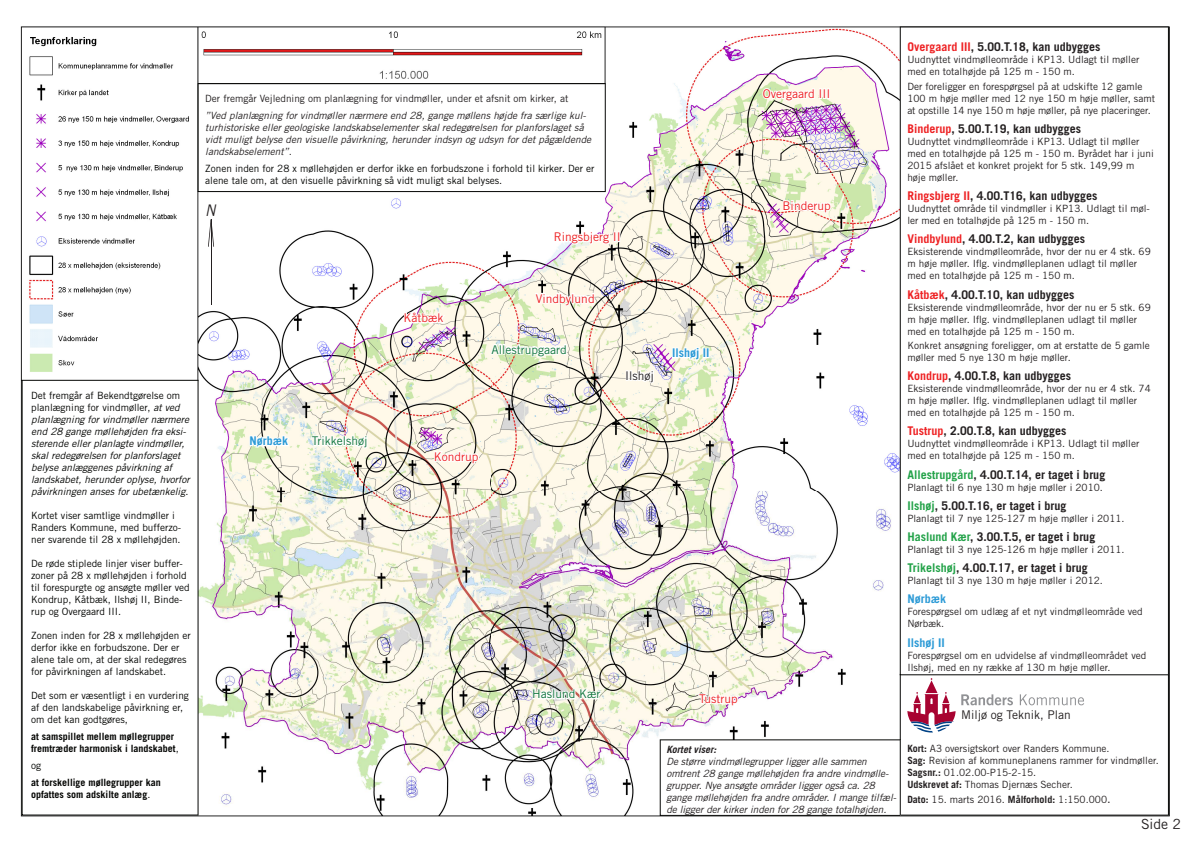
<style>
.page{position:relative;width:1191px;height:842px;background:#fff}
.page>*{position:absolute;margin:0;border:0;box-sizing:border-box;transform-origin:0 0}
.t1{font:italic 16px "Trade Gothic LT Std";color:#231f20;scale:.91 1}
.t2{font:14px "Trade Gothic LT Std";color:#231f20}
.t3{font:700 12px "Trade Gothic LT Std";color:#231f20}
.t4{font:12px "Trade Gothic LT Std";color:#ee2123}
.t5{font:12px "Trade Gothic LT Std";color:#11753c}
.t6{font:700 12px "Trade Gothic LT Std";color:#2b9ad6}
.t7{font:12px "Trade Gothic LT Std";color:#231f20}
.t8{font:10px/12px "Trade Gothic LT Std";color:#231f20}
.t9{font:10px/12px "Trade Gothic LT Std";color:#040503}
.t10{font:italic 10px/12px "Trade Gothic LT Std";color:#231f20}
.t11{font:italic 10px/12px "Trade Gothic LT Std";color:#040503}
.t12{font:700 10px/12px "Trade Gothic LT Std";color:#040503}
.t13{font:italic 700 10px "Trade Gothic LT Std";color:#231f20}
.s1{font-style:normal}
.s2{font-weight:400}
.s3{color:#ee2123}
.s4{color:#22a248}
.s5{font-weight:700}
.s6{font-size:12px}
</style>
<div class="page">
<img style="left:20px;top:26px;width:1150px;height:791px">
<svg style="left:899px;top:27px;width:269px;height:647px"></svg>
<svg style="left:907px;top:594px;width:40px;height:12px"></svg>
<svg style="left:907px;top:636px;width:38px;height:14px"></svg>
<svg style="left:22px;top:380px;width:176px;height:435px"></svg>
<svg style="left:762px;top:88px;width:68px;height:13px"></svg>
<svg style="left:783px;top:200px;width:48px;height:13px"></svg>
<svg style="left:404px;top:312px;width:41px;height:11px"></svg>
<svg style="left:434px;top:451px;width:45px;height:13px"></svg>
<svg style="left:535px;top:293px;width:60px;height:13px"></svg>
<svg style="left:554px;top:231px;width:66px;height:13px"></svg>
<svg style="left:626px;top:370px;width:28px;height:13px"></svg>
<svg style="left:249px;top:436px;width:41px;height:12px"></svg>
<svg style="left:311px;top:435px;width:56px;height:14px"></svg>
<svg style="left:490px;top:344px;width:77px;height:13px"></svg>
<svg style="left:532px;top:689px;width:69px;height:10px"></svg>
<svg style="left:672px;top:347px;width:37px;height:14px"></svg>
<hr style="left:211px;top:219px;width:1px;height:85px;background:#231f20">
<svg style="left:208px;top:219px;width:6px;height:28px"></svg>
<svg style="left:198px;top:83px;width:408px;height:109px"></svg>
<svg style="left:659px;top:674px;width:509px;height:142px"></svg>
<p class="t11" style="left:31px;top:390px;width:160px"><span class="s1">Det fremgår af Bekendtgørelse om planlægning for vindmøller,</span> at ved planlægning for vindmøller nærmere end 28 gange møllehøjden fra eksi&shy;sterende eller planlagte vindmøller, skal redegørelsen for planforslaget belyse anlæggenes påvirkning af landskabet, herunder oplyse, hvorfor påvirkningen anses for ubetænkelig<span class="s1">.</span></p>
<p class="t9" style="left:31px;top:509px;width:151px">Kortet viser samtlige vindmøller i<br>Randers Kommune, med bufferzo&shy;ner svarende til 28 x møllehøjden.</p>
<p class="t9" style="left:31px;top:557px;width:160px">De røde stiplede linjer viser buffer&shy;zoner på 28 x møllehøjden i forhold til forespurgte og ansøgte møller ved Kondrup, Kåtbæk, Ilshøj II, Binde&shy;rup og Overgaard III.</p>
<p class="t9" style="left:31px;top:629px;width:161px">Zonen inden for 28 x møllehøjden er derfor ikke en forbudszone. Der er alene tale om, at der skal redegøres for påvirkningen af landskabet.</p>
<p class="t9" style="left:31px;top:689px;width:159px">Det som er væsentligt i en vurdering af den landskabelige påvirkning er, om det kan godtgøres,</p>
<p class="t12" style="left:31px;top:730px;width:149px">at samspillet mellem møllegrupper fremtræder harmonisk i landskabet<span class="s2">,</span></p>
<p class="t9" style="left:31px;top:759px;width:11px">og</p>
<p class="t12" style="left:31px;top:776px;width:131px">at forskellige møllegrupper kan opfattes som adskilte anlæg<span class="s2">.</span></p>
<p class="t8" style="left:205px;top:93px;width:364px">Der fremgår Vejledning om planlægning for vindmøller, under et afsnit om kirker, at</p>
<p class="t10" style="left:205px;top:110px;width:387px">”Ved planlægning for vindmøller nærmere end 28, gange møllens højde fra særlige kul&shy;turhistoriske eller geologiske landskabselementer skal redegørelsen for planforslaget så vidt muligt belyse den visuelle påvirkning, herunder indsyn og udsyn for det pågældende landskabselement”.</p>
<p class="t9" style="left:205px;top:162px;width:391px">Zonen inden for 28 x møllehøjden er derfor ikke en forbudszone i forhold til kirker. Der er alene tale om, at den visuelle påvirkning så vidt muligt skal belyses.</p>
<h1 class="t1" style="left:205px;top:200px;width:13px">N</h1>
<p class="t6" style="left:249px;top:434px;width:40px">Nørbæk</p>
<p class="t5" style="left:312px;top:434px;width:57px">Trikkelshøj</p>
<p class="t4" style="left:403px;top:311px;width:42px">Kåtbæk</p>
<p class="t4" style="left:554px;top:230px;width:68px">Ringsbjerg II</p>
<p class="t4" style="left:536px;top:291px;width:60px">Vindbylund</p>
<p class="t5" style="left:491px;top:342px;width:77px">Allestrupgaard</p>
<p class="t7" style="left:625px;top:368px;width:30px">Ilshøj</p>
<p class="t4" style="left:434px;top:449px;width:46px">Kondrup</p>
<p class="t5" style="left:532px;top:687px;width:70px">Haslund Kær</p>
<p class="t4" style="left:763px;top:86px;width:69px">Overgaard III</p>
<p class="t6" style="left:672px;top:346px;width:39px">Ilshøj II</p>
<p class="t4" style="left:782px;top:198px;width:50px">Binderup</p>
<p class="t4" style="left:699px;top:691px;width:40px">Tustrup</p>
<p class="t13" style="left:666px;top:743px;width:51px">Kortet viser:</p>
<p class="t10" style="left:666px;top:756px;width:231px">De større vindmøllegrupper ligger alle sammen omtrent 28 gange møllehøjden fra andre vindmølle&shy;grupper. Nye ansøgte områder ligger også ca. 28 gange møllehøjden fra andre områder. I mange tilfæl&shy;de ligger der kirker inden for 28 gange totalhøjden.</p>
<p class="t3" style="left:907px;top:40px;width:195px"><span class="s3">Overgaard III</span>, 5.00.T.18, kan udbygges</p>
<p class="t8" style="left:907px;top:54px;width:233px">Uudnyttet vindmølleområde i KP13. Udlagt til møller med en totalhøjde på 125 m - 150 m.</p>
<p class="t8" style="left:907px;top:80px;width:249px">Der foreligger en forespørgsel på at udskifte 12 gamle<br>100 m høje møller med 12 nye 150 m høje møller, samt at opstille 14 nye 150 m høje møller, på nye placeringer.</p>
<p class="t3" style="left:907px;top:121px;width:175px"><span class="s3">Binderup</span>, 5.00.T.19, kan udbygges</p>
<p class="t8" style="left:907px;top:135px;width:248px">Uudnyttet vindmølleområde i KP13. Udlagt til møller med en totalhøjde på 125 m - 150 m. Byrådet har i juni 2015 afslået et konkret projekt for 5 stk. 149,99 m høje møller.</p>
<p class="t3" style="left:907px;top:188px;width:192px"><span class="s3">Ringsbjerg II</span>, 4.00.T16, kan udbygges</p>
<p class="t8" style="left:907px;top:202px;width:244px">Uudnyttet område til vindmøller i KP13. Udlagt til møl&shy;ler med en totalhøjde på 125 m - 150 m.</p>
<p class="t3" style="left:907px;top:232px;width:179px"><span class="s3">Vindbylund</span>, 4.00.T.2, kan udbygges</p>
<p class="t8" style="left:907px;top:246px;width:245px">Eksisterende vindmølleområde, hvor der nu er 4 stk. 69 m høje møller. Iflg. vindmølleplanen udlagt til møller med en totalhøjde på 125 m - 150 m.</p>
<p class="t3" style="left:907px;top:287px;width:169px"><span class="s3">Kåtbæk</span>, 4.00.T.10, kan udbygges</p>
<p class="t8" style="left:907px;top:301px;width:245px">Eksisterende vindmølleområde, hvor der nu er 5 stk. 69 m høje møller. Iflg. vindmølleplanen udlagt til møller med en totalhøjde på 125 m - 150 m.</p>
<p class="t8" style="left:907px;top:339px;width:244px">Konkret ansøgning foreligger, om at erstatte de 5 gamle møller med 5 nye 130 m høje møller.</p>
<p class="t3" style="left:907px;top:368px;width:165px"><span class="s3">Kondrup</span>, 4.00.T.8, kan udbygges</p>
<p class="t8" style="left:907px;top:382px;width:245px">Eksisterende vindmølleområde, hvor der nu er 4 stk. 74 m høje møller. Iflg. vindmølleplanen udlagt til møller med en totalhøjde på 125 m - 150 m.</p>
<p class="t3" style="left:907px;top:424px;width:161px"><span class="s3">Tustrup</span>, 2.00.T.8, kan udbygges</p>
<p class="t8" style="left:907px;top:438px;width:233px">Uudnyttet vindmølleområde i KP13. Udlagt til møller med en totalhøjde på 125 m - 150 m.</p>
<p class="t3" style="left:907px;top:467px;width:199px"><span class="s4">Allestrupgård</span>, 4.00.T.14, er taget i brug</p>
<p class="t8" style="left:907px;top:481px;width:197px">Planlagt til 6 nye 130 m høje møller i 2010.</p>
<p class="t3" style="left:907px;top:498px;width:161px"><span class="s4">Ilshøj</span>, 5.00.T.16, er taget i brug</p>
<p class="t8" style="left:907px;top:512px;width:219px">Planlagt til 7 nye 125-127 m høje møller i 2011.</p>
<p class="t3" style="left:907px;top:529px;width:189px"><span class="s4">Haslund Kær</span>, 3.00.T.5, er taget i brug</p>
<p class="t8" style="left:907px;top:543px;width:219px">Planlagt til 3 nye 125-126 m høje møller i 2011.</p>
<p class="t3" style="left:907px;top:560px;width:182px"><span class="s4">Trikelshøj</span>, 4.00.T.17, er taget i brug</p>
<p class="t8" style="left:907px;top:574px;width:197px">Planlagt til 3 nye 130 m høje møller i 2012.</p>
<p class="t6" style="left:907px;top:592px;width:40px">Nørbæk</p>
<p class="t8" style="left:907px;top:606px;width:237px">Forespørgsel om udlæg af et nyt vindmølleområde ved<br>Nørbæk.</p>
<p class="t6" style="left:907px;top:635px;width:39px">Ilshøj II</p>
<p class="t8" style="left:907px;top:649px;width:240px">Forespørgsel om en udvidelse af vindmølleområdet ved<br>Ilshøj, med en ny række af 130 m høje møller.</p>
<p class="t7" style="left:961px;top:707px;width:111px">Miljø og Teknik, Plan</p>
<p class="t8" style="left:907px;top:742px;width:253px"><span class="s5">Kort:</span> A3 oversigtskort over Randers Kommune.<br><span class="s5">Sag:</span> Revision af kommuneplanens rammer for vindmøller.<br><span class="s5">Sagsnr.:</span> 01.02.00-P15-2-15.<br><span class="s5">Udskrevet af:</span> Thomas Djernæs Secher.</p>
<p class="t8" style="left:907px;top:793px;width:205px"><span class="s5">Dato:</span> 15. marts 2016. <span class="s5">Målforhold:</span> 1:150.000<span class="s6">.</span></p>
<h2 class="t2" style="left:1141px;top:816px;width:42px">Side 2</h2>
</div>
